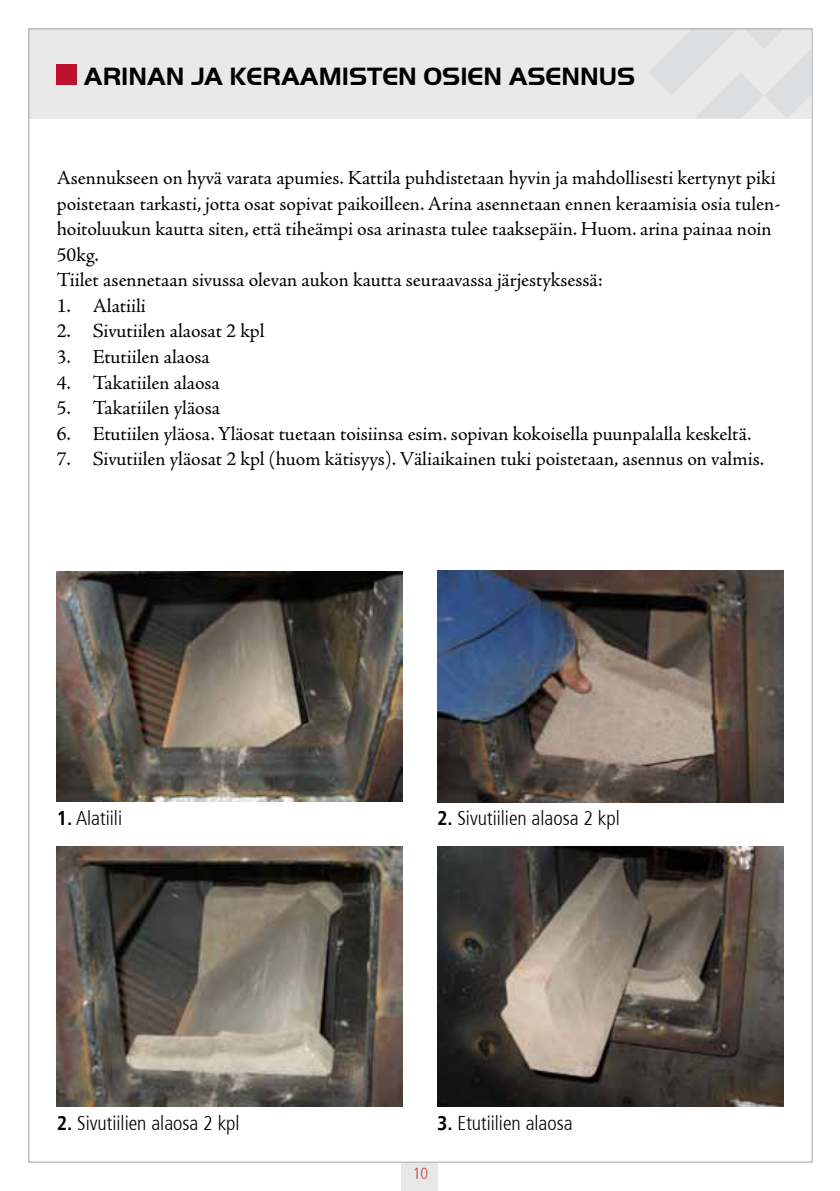
<style>
.page{position:relative;width:840px;height:1191px;background:#fff}
.page>*{position:absolute;margin:0;border:0;box-sizing:border-box;transform-origin:0 0}
.t1{font:700 26px "Handel Gothic LT";color:#000}
.t2{font:20px/25.6px "Adobe Jenson Pro";color:#000}
.t3{font:300 condensed 20px "Frutiger";color:#000}
.t4{font:300 condensed 16px "Frutiger";color:#c74041}
.s1{font-weight:700}
</style>
<div class="page">
<div style="left:401px;top:1163px;width:37px;height:28px;background:#e7e7e8"></div>
<div style="left:28px;top:28px;width:782px;height:91px;background:#e9e9ea"></div>
<svg style="left:649px;top:30px;width:161px;height:88px"></svg>
<img style="left:57px;top:571px;width:345px;height:230px">
<img style="left:437px;top:570px;width:345px;height:232px">
<img style="left:57px;top:846px;width:346px;height:260px">
<img style="left:437px;top:846px;width:345px;height:260px">
<div style="left:57px;top:65px;width:20px;height:20px;background:#be0f2e"></div>
<h1 class="t1" style="left:84px;top:61px;width:552px">ARINAN JA KERAAMISTEN OSIEN ASENNUS</h1>
<p class="t2" style="left:57px;top:166px;width:725px">Asennukseen on hyvä varata apumies. Kattila puhdistetaan hyvin ja mahdollisesti kertynyt piki poistetaan tarkasti, jotta osat sopivat paikoilleen. Arina asennetaan ennen keraamisia osia tulen&shy;hoitoluukun kautta siten, että tiheämpi osa arinasta tulee taaksepäin. Huom. arina painaa noin 50kg.<br>Tiilet asennetaan sivussa olevan aukon kautta seuraavassa järjestyksessä:</p>
<p class="t2" style="left:57px;top:293px;width:91px">1. Alatiili</p>
<p class="t2" style="left:57px;top:319px;width:209px">2. Sivutiilen alaosat 2 kpl</p>
<p class="t2" style="left:57px;top:344px;width:154px">3. Etutiilen alaosa</p>
<p class="t2" style="left:57px;top:370px;width:164px">4. Takatiilen alaosa</p>
<p class="t2" style="left:57px;top:395px;width:165px">5. Takatiilen yläosa</p>
<p class="t2" style="left:57px;top:421px;width:696px">6. Etutiilen yläosa. Yläosat tuetaan toisiinsa esim. sopivan kokoisella puunpalalla keskeltä.</p>
<p class="t2" style="left:57px;top:446px;width:708px">7. Sivutiilen yläosat 2 kpl (huom kätisyys). Väliaikainen tuki poistetaan, asennus on valmis.</p>
<p class="t3" style="left:57px;top:807px;width:67px"><span class="s1">1.</span> Alatiili</p>
<p class="t3" style="left:437px;top:807px;width:184px"><span class="s1">2.</span> Sivutiilien alaosa 2 kpl</p>
<p class="t3" style="left:57px;top:1111px;width:184px"><span class="s1">2.</span> Sivutiilien alaosa 2 kpl</p>
<p class="t3" style="left:437px;top:1111px;width:137px"><span class="s1">3.</span> Etutiilien alaosa</p>
<p class="t4" style="left:412px;top:1164px;width:17px">10</p>
</div>
